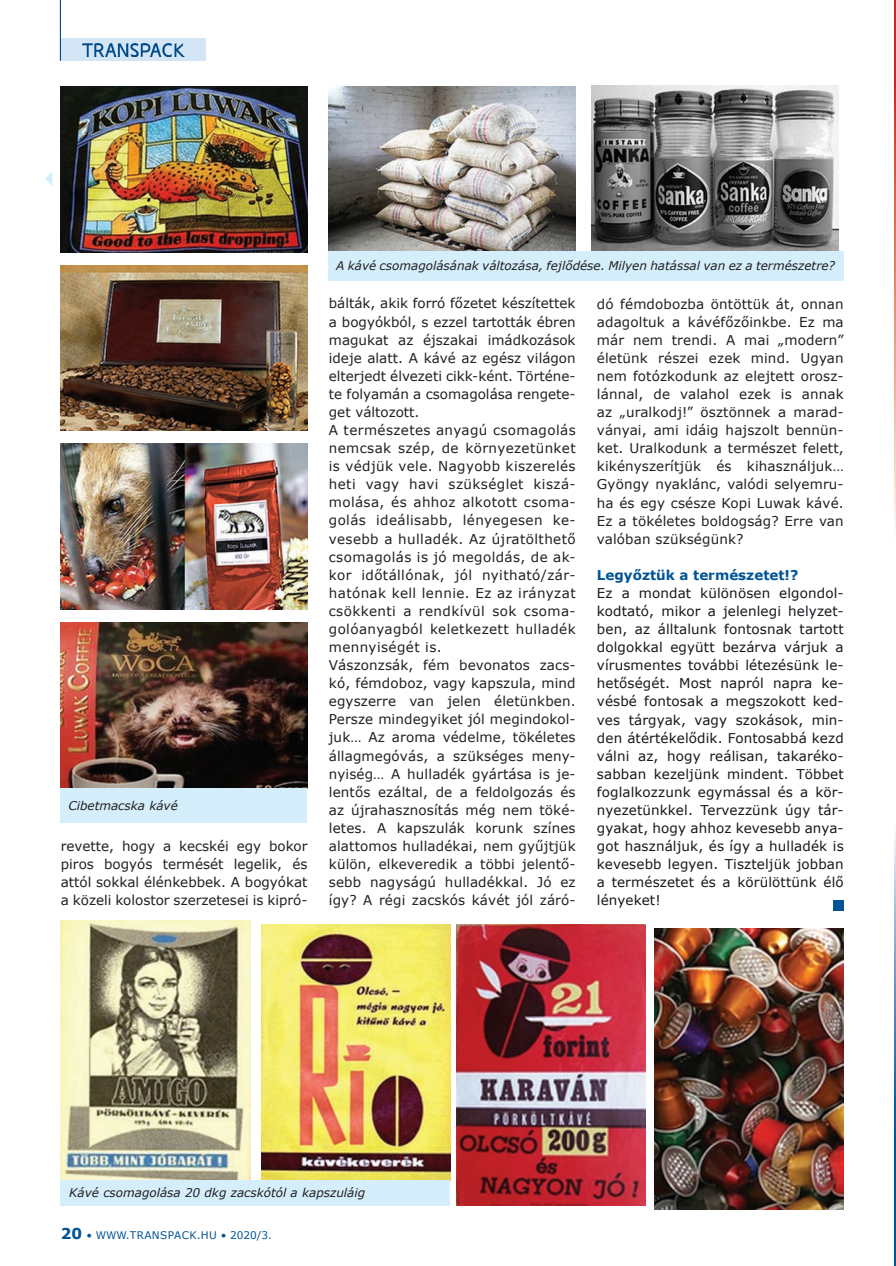
<style>
.page{position:relative;width:896px;height:1266px;background:#fff}
.page>*{position:absolute;margin:0;border:0;box-sizing:border-box;transform-origin:0 0}
.t1{font:13.5px/18.1px "Verdana";letter-spacing:.01em;color:#231f20;text-align:justify}
.t2{font:13.5px/18.1px "Verdana";letter-spacing:.01em;color:#15181c;text-align:justify}
.t3{font:700 13.5px "Verdana";color:#005495}
.t4{font:italic 12px "Verdana";color:#231f20}
.t5{font:10.5px "Verdana";letter-spacing:.035em;color:#005495}
.s1{font-weight:700;font-size:15px}
</style>
<div class="page">
<svg style="left:894px;top:2px;width:1px;height:527px"></svg>
<svg style="left:894px;top:833px;width:1px;height:430px"></svg>
<div style="left:60px;top:38px;width:146px;height:23px;background:#d4e5f5"></div>
<hr style="left:60px;top:0;width:1px;height:61px;background:#004b87">
<img style="left:83px;top:44px;width:101px;height:13px">
<svg style="left:45px;top:172px;width:7px;height:14px"></svg>
<div style="left:832px;top:899px;width:11px;height:11px;background:#005495"></div>
<img style="left:61px;top:86px;width:246px;height:166px">
<img style="left:61px;top:443px;width:246px;height:166px">
<img style="left:329px;top:86px;width:246px;height:165px">
<img style="left:61px;top:920px;width:189px;height:260px">
<img style="left:261px;top:924px;width:189px;height:256px">
<img style="left:456px;top:924px;width:189px;height:281px">
<img style="left:654px;top:928px;width:189px;height:281px">
<img style="left:61px;top:265px;width:246px;height:166px">
<img style="left:61px;top:622px;width:246px;height:166px">
<img style="left:591px;top:85px;width:247px;height:166px">
<div style="left:60px;top:788px;width:246px;height:34px;background:#d4effb"></div>
<div style="left:328px;top:251px;width:515px;height:30px;background:#d4effb"></div>
<div style="left:61px;top:1180px;width:389px;height:25px;background:#d4effb"></div>
<p class="t4" style="left:68px;top:797px;width:111px">Cibetmacska kávé</p>
<p class="t1" style="left:61px;top:836px;width:248px">revette, hogy a kecskéi egy bokor piros bogyós termését legelik, és attól sokkal élénkebbek. A bogyókat a közeli kolostor szerzetesei is kipró-</p>
<p class="t4" style="left:336px;top:258px;width:500px">A kávé csomagolásának változása, fejlődése. Milyen hatással van ez a természetre?</p>
<p class="t1" style="left:329px;top:294px;width:248px;text-align:left">bálták, akik forró főzetet készítettek a bogyókból, s ezzel tartották ébren magukat az éjszakai imádkozások ideje alatt. A kávé az egész világon elterjedt élvezeti cikk-ként. Történe&shy;te folyamán a csomagolása rengete&shy;get változott.<br>A természetes anyagú csomagolás nemcsak szép, de környezetünket is védjük vele. Nagyobb kiszerelés heti vagy havi szükséglet kiszá&shy;molása, és ahhoz alkotott csoma&shy;golás ideálisabb, lényegesen ke&shy;vesebb a hulladék. Az újratölthető csomagolás is jó megoldás, de ak&shy;kor időtállónak, jól nyitható/zár&shy;hatónak kell lennie. Ez az irányzat csökkenti a rendkívül sok csoma&shy;golóanyagból keletkezett hulladék mennyiségét is.<br>Vászonzsák, fém bevonatos zacs&shy;kó, fémdoboz, vagy kapszula, mind egyszerre van jelen életünkben.<br>Persze mindegyiket jól megindokol&shy;juk… Az aroma védelme, tökéletes állagmegóvás, a szükséges meny&shy;nyiség… A hulladék gyártása is je&shy;lentős ezáltal, de a feldolgozás és az újrahasznosítás még nem töké&shy;letes. A kapszulák korunk színes alattomos hulladékai, nem gyűjtjük külön, elkeveredik a többi jelentő&shy;sebb nagyságú hulladékkal. Jó ez így? A régi zacskós kávét jól záró-</p>
<p class="t1" style="left:597px;top:294px;width:248px">dó fémdobozba öntöttük át, onnan adagoltuk a kávéfőzőinkbe. Ez ma már nem trendi. A mai „modern” életünk részei ezek mind. Ugyan nem fotózkodunk az elejtett orosz&shy;lánnal, de valahol ezek is annak az „uralkodj!” ösztönnek a marad&shy;ványai, ami idáig hajszolt bennün&shy;ket. Uralkodunk a természet felett, kikényszerítjük és kihasználjuk… Gyöngy nyaklánc, valódi selyemru&shy;ha és egy csésze Kopi Luwak kávé.<br>Ez a tökéletes boldogság? Erre van valóban szükségünk?</p>
<p class="t3" style="left:597px;top:565px;width:203px">Legyőztük a természetet!?</p>
<p class="t2" style="left:597px;top:584px;width:248px">Ez a mondat különösen elgondol&shy;kodtató, mikor a jelenlegi helyzet&shy;ben, az álltalunk fontosnak tartott dolgokkal együtt bezárva várjuk a vírusmentes további létezésünk le&shy;hetőségét. Most napról napra ke&shy;vésbé fontosak a megszokott ked&shy;ves tárgyak, vagy szokások, min&shy;den átértékelődik. Fontosabbá kezd válni az, hogy reálisan, takaréko&shy;sabban kezeljünk mindent. Többet foglalkozzunk egymással és a kör&shy;nyezetünkkel. Tervezzünk úgy tár&shy;gyakat, hogy ahhoz kevesebb anya&shy;got használjuk, és így a hulladék is kevesebb legyen. Tiszteljük jobban a természetet és a körülöttünk élő lényeket!</p>
<p class="t4" style="left:69px;top:1184px;width:297px">Kávé csomagolása 20 dkg zacskótól a kapszuláig</p>
<p class="t5" style="left:61px;top:1228px;width:213px"><span class="s1">20</span> • WWW.TRANSPACK.HU • 2020/3.</p>
</div>
